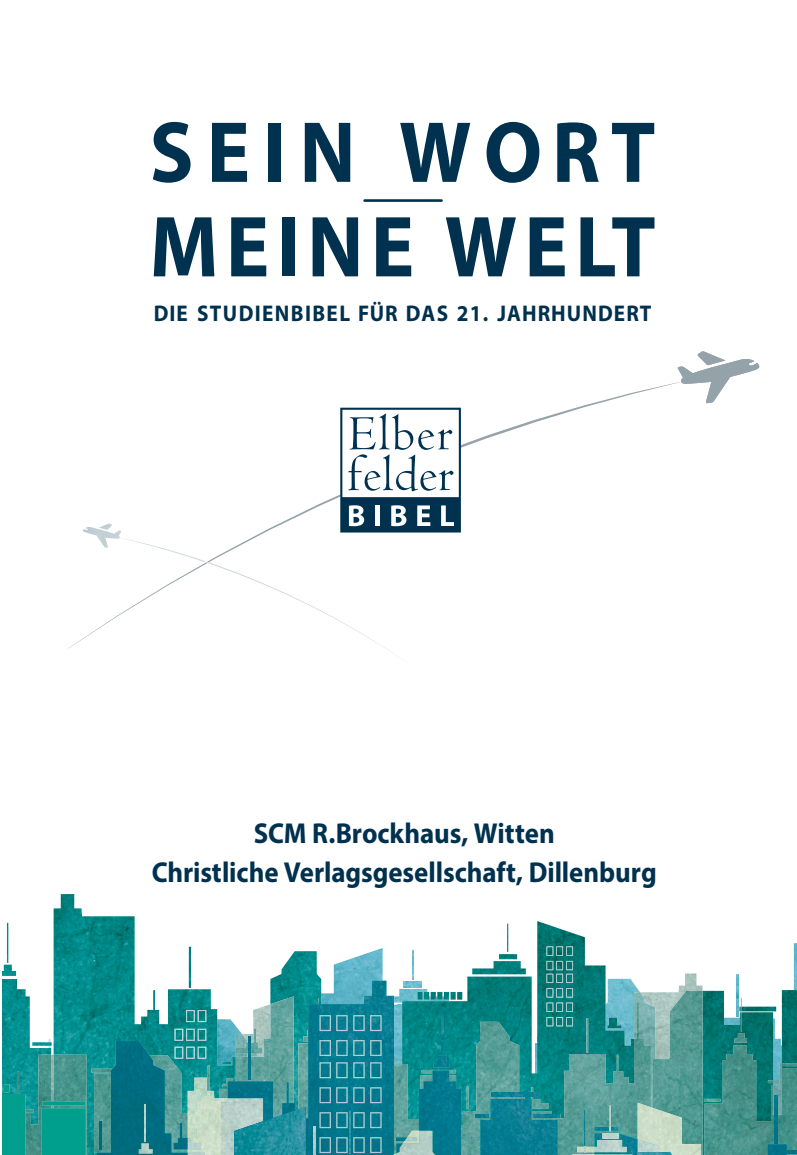
<style>
.page{position:relative;width:797px;height:1155px;background:#fff}
.page>*{position:absolute;margin:0;border:0;box-sizing:border-box;transform-origin:0 0}
.t1{font:700 87.5px/94.5px "Myriad Pro";letter-spacing:.09em;color:#00314f;scale:.93 1}
.t2{font:700 28.88px/39.9px "Myriad Pro";letter-spacing:-.005em;color:#00314f;text-align:center;scale:.93 1}
.t3{font:700 22.75px "Myriad Pro";letter-spacing:.05em;color:#00314f;scale:.93 1}
</style>
<div class="page">
<img style="left:793px;top:943px;width:3px;height:38px">
<img style="left:736px;top:974px;width:2px;height:7px">
<img style="left:7px;top:894px;width:625px;height:87px">
<img style="left:685px;top:973px;width:12px;height:8px">
<svg style="left:2px;top:981px;width:794px;height:174px;background:#439f9c"></svg>
<img style="left:744px;top:1144px;width:52px;height:11px">
<img style="left:97px;top:1106px;width:90px;height:49px">
<img style="left:111px;top:1043px;width:420px;height:63px">
<img style="left:308px;top:981px;width:85px;height:63px">
<img style="left:116px;top:1041px;width:25px;height:3px">
<img style="left:441px;top:1011px;width:2px;height:42px">
<img style="left:248px;top:1036px;width:3px;height:44px">
<img style="left:433px;top:1055px;width:16px;height:12px">
<img style="left:491px;top:1093px;width:48px;height:3px">
<img style="left:774px;top:1095px;width:2px;height:48px">
<img style="left:99px;top:1122px;width:2px;height:28px">
<img style="left:173px;top:1123px;width:14px;height:26px">
<img style="left:187px;top:1077px;width:32px;height:14px">
<img style="left:187px;top:1091px;width:40px;height:7px">
<img style="left:187px;top:1098px;width:76px;height:57px">
<img style="left:187px;top:1138px;width:14px;height:11px">
<img style="left:637px;top:1103px;width:63px;height:52px">
<img style="left:144px;top:1104px;width:1px;height:38px">
<img style="left:139px;top:1143px;width:14px;height:11px">
<svg style="left:234px;top:1105px;width:447px;height:2px"></svg>
<img style="left:234px;top:1107px;width:447px;height:48px">
<img style="left:349px;top:1111px;width:2px;height:42px">
<svg style="left:546px;top:946px;width:26px;height:51px"></svg>
<svg style="left:546px;top:1003px;width:26px;height:23px"></svg>
<svg style="left:186px;top:1010px;width:20px;height:12px"></svg>
<svg style="left:174px;top:1029px;width:32px;height:12px"></svg>
<svg style="left:174px;top:1047px;width:32px;height:12px"></svg>
<img style="left:319px;top:1015px;width:12px;height:16px">
<img style="left:319px;top:1062px;width:12px;height:16px">
<img style="left:319px;top:1112px;width:12px;height:16px">
<img style="left:336px;top:1015px;width:11px;height:16px">
<img style="left:336px;top:1062px;width:11px;height:16px">
<img style="left:336px;top:1112px;width:11px;height:16px">
<img style="left:353px;top:1015px;width:11px;height:16px">
<img style="left:353px;top:1062px;width:11px;height:16px">
<img style="left:353px;top:1112px;width:11px;height:16px">
<img style="left:319px;top:1040px;width:12px;height:16px">
<img style="left:319px;top:1087px;width:12px;height:16px">
<img style="left:319px;top:1137px;width:12px;height:16px">
<img style="left:336px;top:1040px;width:11px;height:16px">
<img style="left:336px;top:1087px;width:11px;height:16px">
<img style="left:336px;top:1137px;width:11px;height:16px">
<img style="left:353px;top:1040px;width:11px;height:16px">
<img style="left:353px;top:1087px;width:11px;height:16px">
<img style="left:353px;top:1137px;width:11px;height:16px">
<img style="left:370px;top:1015px;width:11px;height:16px">
<img style="left:370px;top:1062px;width:11px;height:16px">
<img style="left:370px;top:1112px;width:11px;height:16px">
<img style="left:370px;top:1040px;width:11px;height:16px">
<img style="left:370px;top:1087px;width:11px;height:16px">
<img style="left:370px;top:1137px;width:11px;height:16px">
<svg style="left:69px;top:382px;width:608px;height:266px"></svg>
<svg style="left:677px;top:351px;width:82px;height:52px"></svg>
<img style="left:120px;top:538px;width:288px;height:118px">
<img style="left:83px;top:527px;width:38px;height:21px">
<svg style="left:99px;top:523px;width:13px;height:7px"></svg>
<svg style="left:340px;top:408px;width:120px;height:124px"></svg>
<hr style="left:364px;top:199px;width:77px;height:3px;background:#00314f">
<svg style="left:787px;top:1150px;width:10px;height:5px"></svg>
<h1 class="t1" style="left:149px;top:102px;width:545px">SEIN WORT<br>MEINE WELT</h1>
<p class="t3" style="left:154px;top:298px;width:536px">DIE STUDIENBIBEL FÜR DAS 21. JAHRHUNDERT</p>
<p class="t2" style="left:152px;top:812px;width:544px">SCM R.Brockhaus, Witten<br>Christliche Verlagsgesellschaft, Dillenburg</p>
</div>
